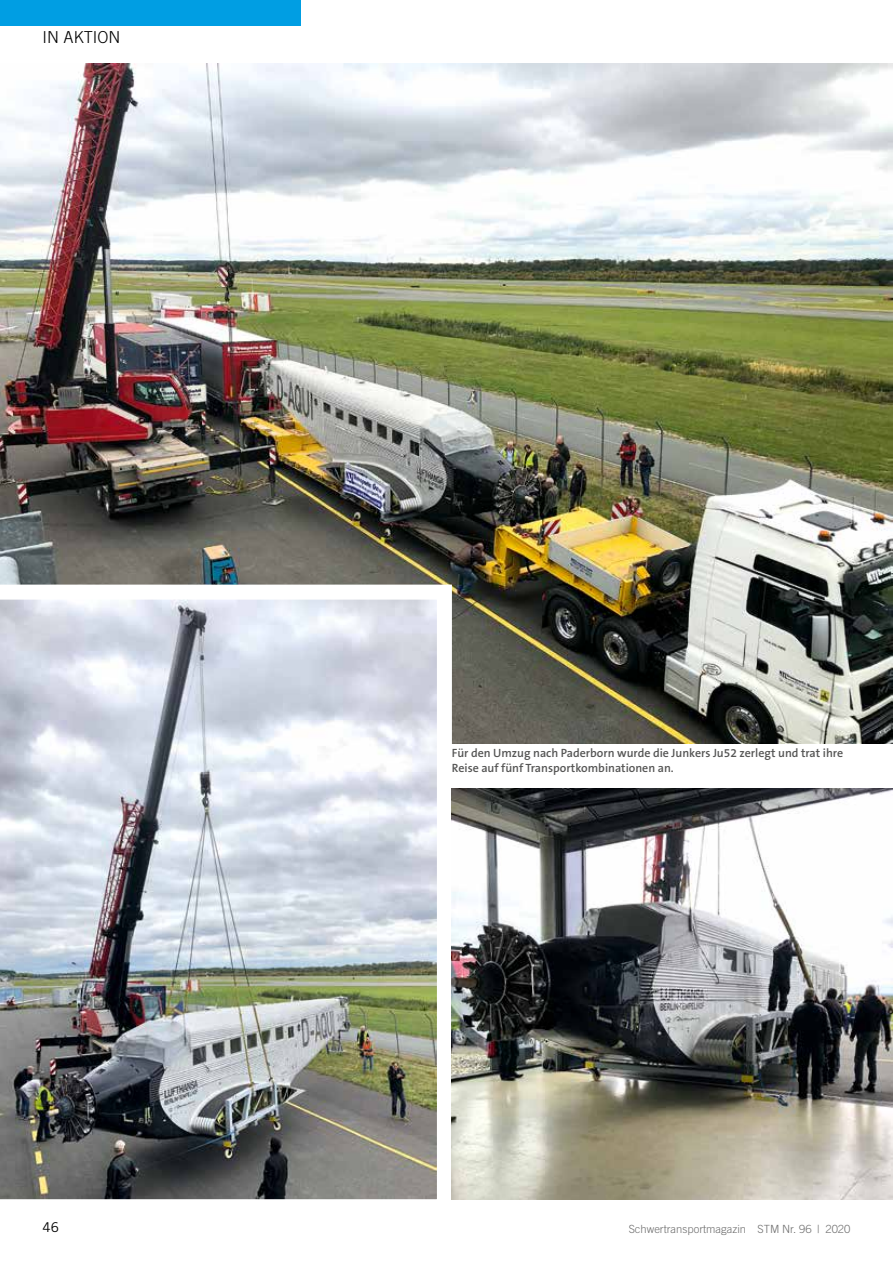
<style>
.page{position:relative;width:893px;height:1263px;background:#fff}
.page>*{position:absolute;margin:0;border:0;box-sizing:border-box;transform-origin:0 0}
.t1{font:300 16.5px "Trade Gothic";color:#000}
.t2{font:13.5px "Trade Gothic";color:#000}
.t3{font:600 12px/15px "The Sans B6";color:#565655}
.t4{font:300 11.25px "Trade Gothic";color:#6e6e6e}
</style>
<div class="page">
<div style="left:0;top:0;width:300px;height:26px;background:#009ee3"></div>
<img style="left:0;top:64px;width:893px;height:679px">
<img style="left:0;top:577px;width:459px;height:623px">
<img style="left:452px;top:789px;width:441px;height:410px">
<h1 class="t1" style="left:43px;top:27px;width:79px">IN AKTION</h1>
<p class="t3" style="left:452px;top:745px;width:393px">Für den Umzug nach Paderborn wurde die Junkers Ju52 zerlegt und trat ihre<br>Reise auf fünf Transportkombinationen an.</p>
<p class="t2" style="left:43px;top:1219px;width:18px">46</p>
<p class="t4" style="left:629px;top:1222px;width:223px">Schwertransportmagazin STM Nr. 96 | 2020</p>
</div>
